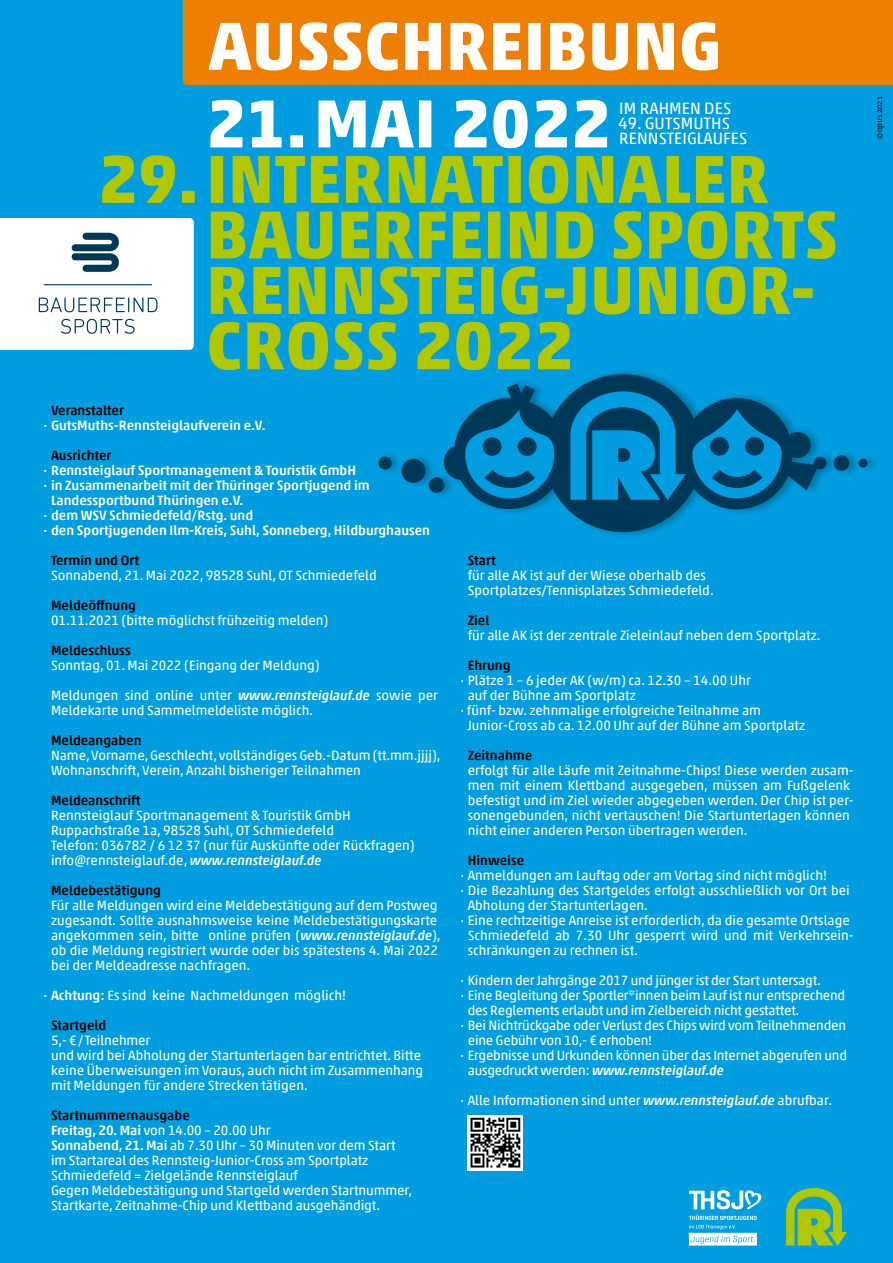
<style>
.page{position:relative;width:893px;height:1263px;background:#009ee0}
.page>*{position:absolute;margin:0;border:0;box-sizing:border-box;transform-origin:0 0}
.t1{font:700 69px/55.5px "Akko Pro";letter-spacing:.005em;color:#b1c800}
.t2{font:700 69px "Akko Pro";letter-spacing:.005em;color:#fff}
.t3{font:16.5px/15px "Akko Pro";letter-spacing:.005em;color:#fff}
.t4{font:13.5px/15px "Akko Pro";color:#fff}
.t5{font:500 13.5px "Akko Pro";color:#fff}
.t6{font:500 13.5px "Akko Pro";color:#000}
.t7{font:italic 500 13.5px "Akko Pro";color:#fff}
.t8{font:8.25px "The Sans Office";color:#000}
.s1{font-weight:500;font-style:italic}
.s2{font-weight:500}
.s3{font-weight:500;color:#000}
.s4{font-weight:400;font-style:normal}
.s5{font-size:7.5px}
</style>
<div class="page">
<div style="left:183px;top:0;width:710px;height:85px;background:#ee7f00"></div>
<svg style="left:468px;top:1115px;width:55px;height:55px"></svg>
<svg style="left:470px;top:1118px;width:50px;height:49px"></svg>
<svg style="left:786px;top:1188px;width:61px;height:58px"></svg>
<svg style="left:0;top:218px;width:194px;height:132px"></svg>
<svg style="left:454px;top:374px;width:365px;height:158px"></svg>
<div style="left:710px;top:437px;width:19px;height:19px;background:#003958;border-radius:50%"></div>
<div style="left:518px;top:437px;width:19px;height:19px;background:#003958;border-radius:50%"></div>
<div style="left:483px;top:437px;width:18px;height:19px;background:#003958;border-radius:50%"></div>
<svg style="left:485px;top:470px;width:50px;height:22px"></svg>
<div style="left:785px;top:432px;width:26px;height:26px;background:#003958;border-radius:50%"></div>
<svg style="left:833px;top:454px;width:17px;height:18px"></svg>
<svg style="left:858px;top:458px;width:10px;height:10px"></svg>
<div style="left:814px;top:457px;width:12px;height:12px;background:#003958;border-radius:50%"></div>
<svg style="left:378px;top:456px;width:14px;height:14px"></svg>
<div style="left:429px;top:477px;width:16px;height:16px;background:#003958;border-radius:50%"></div>
<div style="left:401px;top:459px;width:25px;height:24px;background:#003958;border-radius:50%"></div>
<svg style="left:443px;top:445px;width:20px;height:35px"></svg>
<svg style="left:570px;top:391px;width:116px;height:109px"></svg>
<svg style="left:689px;top:1190px;width:73px;height:55px"></svg>
<h1 class="t2" style="left:208px;top:3px;width:515px">AUSSCHREIBUNG</h1>
<h1 class="t2" style="left:206px;top:81px;width:406px">21.MAI 2022</h1>
<h1 class="t1" style="left:206px;top:150px;width:633px;text-indent:-108px">29.INTERNATIONALER<br>BAUERFEIND SPORTS<br>RENNSTEIG-JUNIOR-<br>CROSS 2022</h1>
<p class="t3" style="left:619px;top:101px;width:114px">IM RAHMEN DES</p>
<p class="t3" style="left:618px;top:116px;width:130px">49. GUTSMUTHS<br>RENNSTEIGLAUFES</p>
<p class="t6" style="left:51px;top:402px;width:74px">Veranstalter</p>
<p class="t5" style="left:44px;top:417px;width:223px">· GutsMuths-Rennsteiglaufverein e.V.</p>
<p class="t6" style="left:51px;top:447px;width:62px">Ausrichter</p>
<p class="t5" style="left:44px;top:462px;width:314px">· Rennsteiglauf Sportmanagement &amp; Touristik GmbH</p>
<p class="t5" style="left:44px;top:477px;width:328px">· in Zusammenarbeit mit der Thüringer Sportjugend im</p>
<p class="t5" style="left:51px;top:492px;width:194px">Landessportbund Thüringen e.V.</p>
<p class="t5" style="left:44px;top:507px;width:211px">· dem WSV Schmiedefeld/Rstg. und</p>
<p class="t5" style="left:44px;top:522px;width:388px">· den Sportjugenden Ilm-Kreis, Suhl, Sonneberg, Hildburghausen</p>
<p class="t6" style="left:51px;top:552px;width:90px">Termin und Ort</p>
<p class="t4" style="left:51px;top:567px;width:327px">Sonnabend, 21. Mai 2022, 98528 Suhl, OT Schmiedefeld</p>
<p class="t6" style="left:51px;top:597px;width:86px">Meldeöffnung</p>
<p class="t4" style="left:51px;top:612px;width:279px">01.11.2021 (bitte möglichst frühzeitig melden)</p>
<p class="t6" style="left:51px;top:642px;width:81px">Meldeschluss</p>
<p class="t4" style="left:51px;top:657px;width:270px">Sonntag, 01. Mai 2022 (Eingang der Meldung)</p>
<p class="t4" style="left:51px;top:687px;width:389px">Meldungen sind online unter <span class="s1">www.rennsteiglauf.de</span> sowie per<br>Meldekarte und Sammelmeldeliste möglich.</p>
<p class="t6" style="left:51px;top:732px;width:92px">Meldeangaben</p>
<p class="t4" style="left:51px;top:747px;width:391px">Name, Vorname, Geschlecht, vollständiges Geb.-Datum (tt.mm.jjjj),<br>Wohnanschrift, Verein, Anzahl bisheriger Teilnahmen</p>
<p class="t6" style="left:51px;top:792px;width:91px">Meldeanschrift</p>
<p class="t4" style="left:51px;top:807px;width:365px">Rennsteiglauf Sportmanagement &amp; Touristik GmbH Ruppachstraße 1a, 98528 Suhl, OT Schmiedefeld<br>Telefon: 036782 / 6 12 37 (nur für Auskünfte oder Rückfragen) info@rennsteiglauf.de, <span class="s1">www.rennsteiglauf.de</span></p>
<p class="t6" style="left:51px;top:881px;width:112px">Meldebestätigung</p>
<p class="t4" style="left:51px;top:897px;width:391px">Für alle Meldungen wird eine Meldebestätigung auf dem Postweg zugesandt. Sollte ausnahmsweise keine Meldebestätigungskarte angekommen sein, bitte online prüfen (<span class="s1">www.rennsteiglauf.de</span>), ob die Meldung registriert wurde oder bis spätestens 4. Mai 2022 bei der Meldeadresse nachfragen.</p>
<p class="t4" style="left:44px;top:987px;width:304px"><span class="s2">· Achtung:</span> Es sind keine Nachmeldungen möglich!</p>
<p class="t6" style="left:51px;top:1016px;width:57px">Startgeld</p>
<p class="t4" style="left:51px;top:1032px;width:374px">5,- €/Teilnehmer<br>und wird bei Abholung der Startunterlagen bar entrichtet. Bitte keine Überweisungen im Voraus, auch nicht im Zusammenhang mit Meldungen für andere Strecken tätigen.</p>
<p class="t4" style="left:51px;top:1107px;width:363px"><span class="s3">Startnummernausgabe<br></span><span class="s2">Freitag, 20. Mai</span> von 14.00 – 20.00 Uhr<br><span class="s2">Sonnabend, 21. Mai</span> ab 7.30 Uhr – 30 Minuten vor dem Start im Startareal des Rennsteig-Junior-Cross am Sportplatz Schmiedefeld = Zielgelände Rennsteiglauf<br>Gegen Meldebestätigung und Startgeld werden Startnummer, Startkarte, Zeitnahme-Chip und Klettband ausgehändigt.</p>
<p class="t6" style="left:468px;top:551px;width:30px">Start</p>
<p class="t4" style="left:468px;top:567px;width:247px">für alle AK ist auf der Wiese oberhalb des<br>Sportplatzes/Tennisplatzes Schmiedefeld.</p>
<p class="t6" style="left:468px;top:611px;width:23px">Ziel</p>
<p class="t4" style="left:468px;top:627px;width:354px">für alle AK ist der zentrale Zieleinlauf neben dem Sportplatz.</p>
<p class="t6" style="left:468px;top:656px;width:44px">Ehrung</p>
<p class="t4" style="left:460px;top:672px;width:292px">· Plätze 1 – 6 jeder AK (w/m) ca. 12.30 – 14.00 Uhr</p>
<p class="t4" style="left:468px;top:687px;width:169px">auf der Bühne am Sportplatz</p>
<p class="t4" style="left:460px;top:702px;width:302px">· fünf- bzw. zehnmalige erfolgreiche Teilnahme am</p>
<p class="t4" style="left:468px;top:717px;width:339px">Junior-Cross ab ca. 12.00 Uhr auf der Bühne am Sportplatz</p>
<p class="t6" style="left:468px;top:746px;width:66px">Zeitnahme</p>
<p class="t4" style="left:468px;top:762px;width:388px">erfolgt für alle Läufe mit Zeitnahme-Chips! Diese werden zusam&shy;men mit einem Klettband ausgegeben, müssen am Fußgelenk befestigt und im Ziel wieder abgegeben werden. Der Chip ist per&shy;sonengebunden, nicht vertauschen! Die Startunterlagen können nicht einer anderen Person übertragen werden.</p>
<p class="t6" style="left:468px;top:851px;width:58px">Hinweise</p>
<p class="t4" style="left:460px;top:867px;width:368px">· Anmeldungen am Lauftag oder am Vortag sind nicht möglich!</p>
<p class="t4" style="left:460px;top:882px;width:391px">· Die Bezahlung des Startgeldes erfolgt ausschließlich vor Ort bei</p>
<p class="t4" style="left:468px;top:897px;width:182px">Abholung der Startunterlagen.</p>
<p class="t4" style="left:460px;top:912px;width:391px">· Eine rechtzeitige Anreise ist erforderlich, da die gesamte Ortslage</p>
<p class="t4" style="left:468px;top:927px;width:387px">Schmiedefeld ab 7.30 Uhr gesperrt wird und mit Verkehrsein-</p>
<p class="t4" style="left:468px;top:942px;width:172px">schränkungen zu rechnen ist.</p>
<p class="t4" style="left:460px;top:972px;width:362px">· Kindern der Jahrgänge 2017 und jünger ist der Start untersagt.</p>
<p class="t4" style="left:460px;top:987px;width:386px">· Eine Begleitung der Sportler*innen beim Lauf ist nur entsprechend</p>
<p class="t4" style="left:468px;top:1002px;width:333px">des Reglements erlaubt und im Zielbereich nicht gestattet.</p>
<p class="t4" style="left:460px;top:1017px;width:387px">· Bei Nichtrückgabe oder Verlust des Chips wird vom Teilnehmenden</p>
<p class="t4" style="left:468px;top:1032px;width:186px">eine Gebühr von 10,- € erhoben!</p>
<p class="t4" style="left:460px;top:1047px;width:388px">· Ergebnisse und Urkunden können über das Internet abgerufen und</p>
<p class="t7" style="left:468px;top:1061px;width:257px"><span class="s4">ausgedruckt werden:</span> www.rennsteiglauf.de</p>
<p class="t4" style="left:460px;top:1092px;width:373px">· Alle Informationen sind unter <span class="s1">www.rennsteiglauf.de</span> abrufbar.</p>
<p class="t8" style="left:875px;top:139px;width:44px;rotate:-90deg">©opus.<span class="s5">2021</span></p>
</div>
